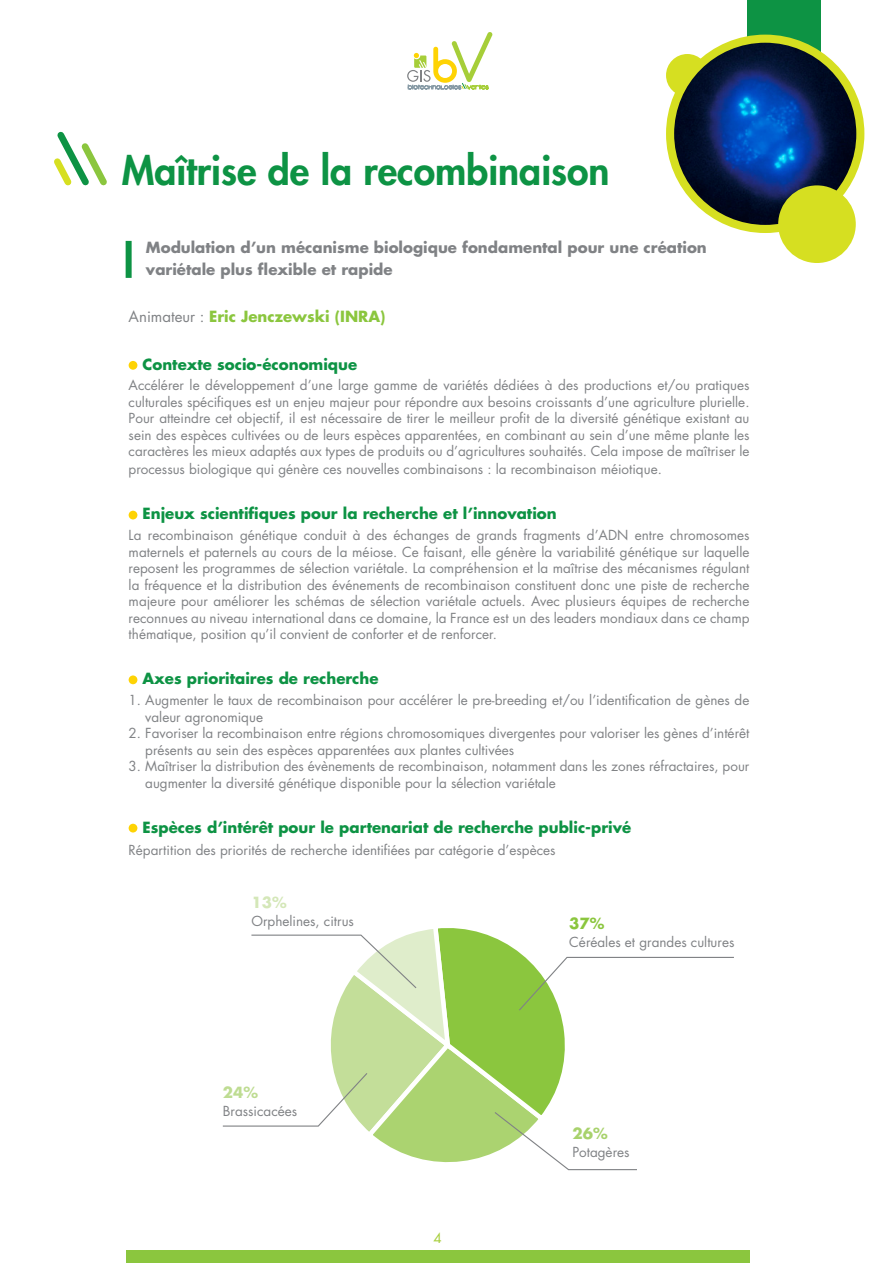
<style>
.page{position:relative;width:893px;height:1263px;background:#fff}
.page>*{position:absolute;margin:0;border:0;box-sizing:border-box;transform-origin:0 0}
.t1{font:800 39px "Futura";color:#0d9344}
.t2{font:700 15px "Futura";color:#0d9344}
.t3{font:700 15px/22.5px "Futura";color:#808285}
.t4{font:700 15px "Futura";color:#8bc63e}
.t5{font:700 15px "Futura";color:#d4e7b8}
.t6{font:700 15px "Futura";color:#bedc92}
.t7{font:700 15px "Futura";color:#a8d26c}
.t8{font:13.5px/16.5px "Futura";color:#808285}
.t9{font:13.5px "Futura";color:#a6ce39}
.s1{font-weight:400;color:#808285}
</style>
<div class="page">
<div style="left:748px;top:0;width:73px;height:97px;background:#0d9344"></div>
<div style="left:666px;top:54px;width:43px;height:43px;background:#d6df21;border-radius:50%"></div>
<div style="left:129px;top:361px;width:8px;height:9px;background:#fed304;border-radius:50%"></div>
<div style="left:129px;top:511px;width:8px;height:8px;background:#fed304;border-radius:50%"></div>
<div style="left:129px;top:675px;width:8px;height:9px;background:#fed304;border-radius:50%"></div>
<div style="left:129px;top:824px;width:8px;height:8px;background:#fed304;border-radius:50%"></div>
<svg style="left:54px;top:131px;width:53px;height:55px"></svg>
<img style="left:670px;top:39px;width:190px;height:190px;border-radius:95px">
<div style="left:666px;top:35px;width:198px;height:198px;border:8px solid #d6df21;border-radius:50%"></div>
<div style="left:126px;top:241px;width:6px;height:37px;background:#0d9344"></div>
<svg style="left:407px;top:32px;width:85px;height:58px"></svg>
<div style="left:778px;top:185px;width:78px;height:78px;background:#d6df21;border-radius:50%"></div>
<div style="left:126px;top:1250px;width:623px;height:13px;background:#8bc63e"></div>
<svg style="left:222px;top:928px;width:512px;height:243px"></svg>
<h1 class="t1" style="left:122px;top:144px;width:489px">Maîtrise de la recombinaison</h1>
<p class="t3" style="left:146px;top:236px;width:562px">Modulation d’un mécanisme biologique fondamental pour une création variétale plus flexible et rapide</p>
<p class="t4" style="left:129px;top:306px;width:258px"><span class="s1">Animateur :</span> Eric Jenczewski (INRA)</p>
<p class="t2" style="left:143px;top:354px;width:216px">Contexte socio-économique</p>
<p class="t8" style="left:129px;top:377px;width:622px;text-align:justify">Accélérer le développement d’une large gamme de variétés dédiées à des productions et/ou pratiques culturales spécifiques est un enjeu majeur pour répondre aux besoins croissants d’une agriculture plurielle.<br>Pour atteindre cet objectif, il est nécessaire de tirer le meilleur profit de la diversité génétique existant au sein des espèces cultivées ou de leurs espèces apparentées, en combinant au sein d’une même plante les caractères les mieux adaptés aux types de produits ou d’agricultures souhaités. Cela impose de maîtriser le</p>
<p class="t8" style="left:129px;top:461px;width:535px">processus biologique qui génère ces nouvelles combinaisons : la recombinaison méiotique.</p>
<p class="t2" style="left:143px;top:503px;width:416px">Enjeux scientifiques pour la recherche et l’innovation</p>
<p class="t8" style="left:129px;top:527px;width:622px;text-align:justify">La recombinaison génétique conduit à des échanges de grands fragments d’ADN entre chromosomes maternels et paternels au cours de la méiose. Ce faisant, elle génère la variabilité génétique sur laquelle reposent les programmes de sélection variétale. La compréhension et la maîtrise des mécanismes régulant la fréquence et la distribution des événements de recombinaison constituent donc une piste de recherche majeure pour améliorer les schémas de sélection variétale actuels. Avec plusieurs équipes de recherche reconnues au niveau international dans ce domaine, la France est un des leaders mondiaux dans ce champ thématique, position qu’il convient de conforter et de renforcer.</p>
<p class="t2" style="left:143px;top:668px;width:238px">Axes prioritaires de recherche</p>
<p class="t8" style="left:145px;top:692px;width:606px;text-indent:-17px">1. Augmenter le taux de recombinaison pour accélérer le pre-breeding et/ou l’identification de gènes de valeur agronomique</p>
<p class="t8" style="left:145px;top:725px;width:606px;text-indent:-17px">2. Favoriser la recombinaison entre régions chromosomiques divergentes pour valoriser les gènes d’intérêt présents au sein des espèces apparentées aux plantes cultivées</p>
<p class="t8" style="left:145px;top:758px;width:606px;text-indent:-17px">3. Maîtriser la distribution des évènements de recombinaison, notamment dans les zones réfractaires, pour augmenter la diversité génétique disponible pour la sélection variétale</p>
<p class="t2" style="left:143px;top:816px;width:490px">Espèces d’intérêt pour le partenariat de recherche public-privé</p>
<p class="t8" style="left:129px;top:841px;width:428px">Répartition des priorités de recherche identifiées par catégorie d’espèces</p>
<p class="t5" style="left:251px;top:892px;width:37px">13%</p>
<p class="t8" style="left:251px;top:913px;width:104px">Orphelines, citrus</p>
<p class="t6" style="left:223px;top:1081px;width:37px">24%</p>
<p class="t8" style="left:223px;top:1102px;width:76px">Brassicacées</p>
<p class="t9" style="left:433px;top:1229px;width:10px">4</p>
<p class="t4" style="left:569px;top:913px;width:37px">37%</p>
<p class="t8" style="left:569px;top:933px;width:167px">Céréales et grandes cultures</p>
<p class="t7" style="left:572px;top:1122px;width:37px">26%</p>
<p class="t8" style="left:572px;top:1143px;width:59px">Potagères</p>
</div>
